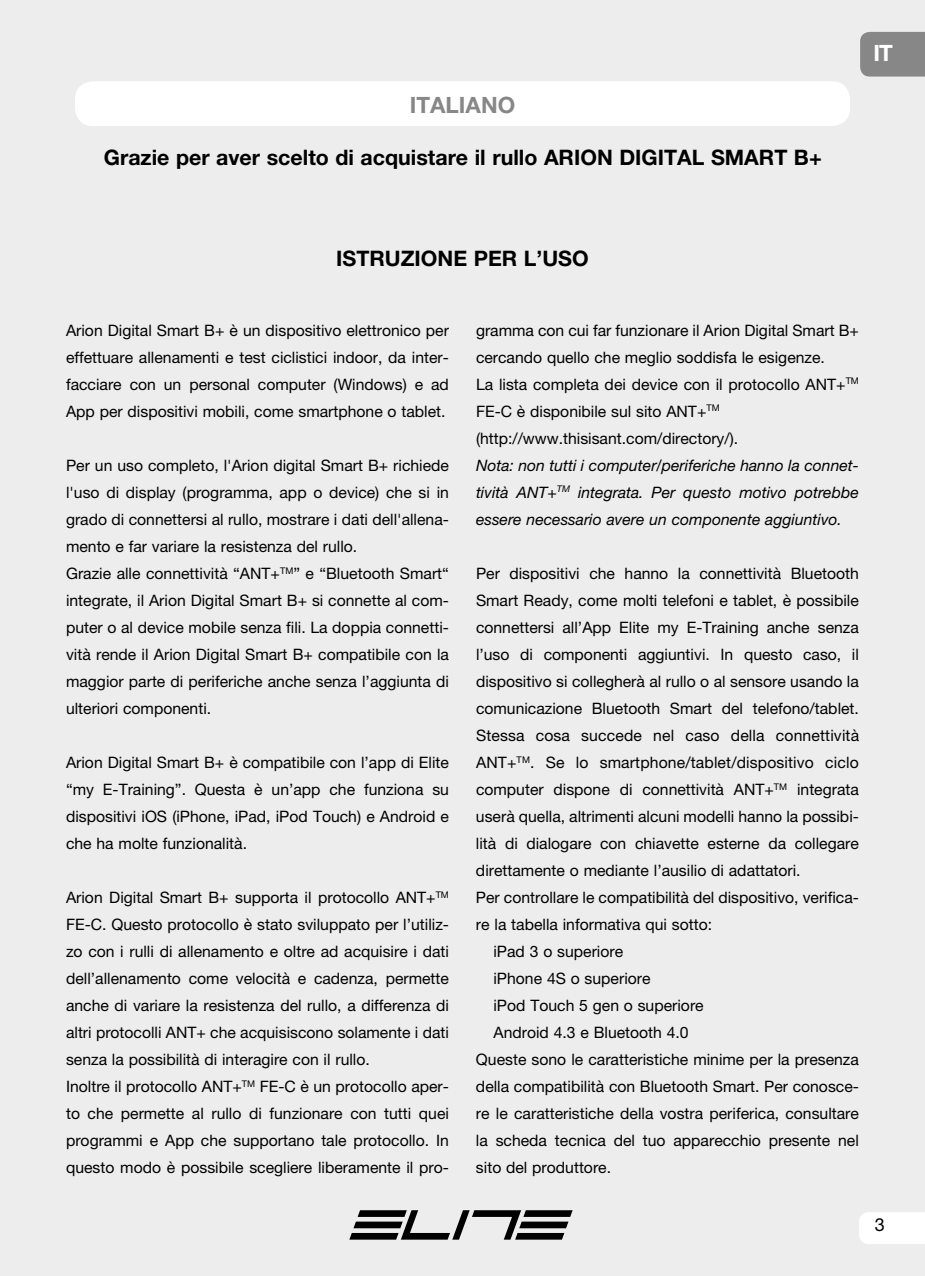
<style>
.page{position:relative;width:925px;height:1276px;background:#ededed}
.page>*{position:absolute;margin:0;border:0;box-sizing:border-box;transform-origin:0 0}
.t1{font:700 22.5px "Helvetica Neue LT Pro";color:#878787}
.t2{font:700 22.5px "Helvetica Neue LT Pro";color:#fff}
.t3{font:700 21.38px "Helvetica Neue LT Pro";color:#000}
.t4{font:18px "Helvetica Neue LT Pro";color:#000}
.t5{font:15.75px/27px "Helvetica Neue LT Pro";color:#000}
.t6{font:italic 15.75px/27px "Helvetica Neue LT Pro";color:#000;text-align:justify}
</style>
<div class="page">
<svg style="left:349px;top:1210px;width:224px;height:29px"></svg>
<div style="left:859px;top:1212px;width:66px;height:32px;background:#fff"></div>
<div style="left:860px;top:32px;width:65px;height:45px;background:#878787"></div>
<div style="left:75px;top:81px;width:775px;height:45px;background:#fff;border-radius:18px"></div>
<h1 class="t1" style="left:410px;top:91px;width:107px">ITALIANO</h1>
<h2 class="t3" style="left:104px;top:144px;width:719px">Grazie per aver scelto di acquistare il rullo ARION DIGITAL SMART B+</h2>
<h1 class="t2" style="left:873px;top:39px;width:21px">IT</h1>
<h2 class="t3" style="left:336px;top:245px;width:254px">ISTRUZIONE PER L’USO</h2>
<p class="t5" style="left:66px;top:316px;width:384px;text-align:justify">Arion Digital Smart B+ è un dispositivo elettronico per effettuare allenamenti e test ciclistici indoor, da inter&shy;facciare con un personal computer (Windows) e ad App per dispositivi mobili, come smartphone o tablet.</p>
<p class="t5" style="left:66px;top:451px;width:384px">Per un uso completo, l'Arion digital Smart B+ richiede l'uso di display (programma, app o device) che si in grado di connettersi al rullo, mostrare i dati dell'allena&shy;mento e far variare la resistenza del rullo.<br>Grazie alle connettività “ANT+<sup>TM</sup>” e “Bluetooth Smart“ integrate, il Arion Digital Smart B+ si connette al com&shy;puter o al device mobile senza fili. La doppia connetti&shy;vità rende il Arion Digital Smart B+ compatibile con la maggior parte di periferiche anche senza l’aggiunta di ulteriori componenti.</p>
<p class="t5" style="left:66px;top:748px;width:384px;text-align:justify">Arion Digital Smart B+ è compatibile con l’app di Elite “my E-Training”. Questa è un’app che funziona su dispositivi iOS (iPhone, iPad, iPod Touch) e Android e che ha molte funzionalità.</p>
<p class="t5" style="left:66px;top:883px;width:384px">Arion Digital Smart B+ supporta il protocollo ANT+<sup>TM </sup>FE-C. Questo protocollo è stato sviluppato per l’utiliz&shy;zo con i rulli di allenamento e oltre ad acquisire i dati dell’allenamento come velocità e cadenza, permette anche di variare la resistenza del rullo, a differenza di altri protocolli ANT+ che acquisiscono solamente i dati senza la possibilità di interagire con il rullo.<br>Inoltre il protocollo ANT+<sup>TM</sup> FE-C è un protocollo aper&shy;to che permette al rullo di funzionare con tutti quei programmi e App che supportano tale protocollo. In questo modo è possibile scegliere liberamente il pro-</p>
<p class="t5" style="left:476px;top:316px;width:384px">gramma con cui far funzionare il Arion Digital Smart B+ cercando quello che meglio soddisfa le esigenze.<br>La lista completa dei device con il protocollo ANT+<sup>TM </sup>FE-C è disponibile sul sito ANT+<sup>TM </sup>(http://www.thisisant.com/directory/).</p>
<p class="t6" style="left:476px;top:451px;width:384px">Nota: non tutti i computer/periferiche hanno la connet&shy;tività ANT+<sup>TM</sup> integrata. Per questo motivo potrebbe essere necessario avere un componente aggiuntivo.</p>
<p class="t5" style="left:476px;top:559px;width:384px">Per dispositivi che hanno la connettività Bluetooth</p>
<p class="t5" style="left:476px;top:586px;width:384px">Smart Ready, come molti telefoni e tablet, è possibile</p>
<p class="t5" style="left:476px;top:613px;width:384px">connettersi all’App Elite my E-Training anche senza</p>
<p class="t5" style="left:476px;top:640px;width:384px">l’uso di componenti aggiuntivi. In questo caso, il</p>
<p class="t5" style="left:476px;top:667px;width:384px">dispositivo si collegherà al rullo o al sensore usando la</p>
<p class="t5" style="left:476px;top:694px;width:384px">comunicazione Bluetooth Smart del telefono/tablet.</p>
<p class="t5" style="left:476px;top:721px;width:385px">Stessa cosa succede nel caso della connettività</p>
<p class="t5" style="left:476px;top:748px;width:384px">ANT+<sup>TM</sup>. Se lo smartphone/tablet/dispositivo ciclo</p>
<p class="t5" style="left:476px;top:775px;width:384px">computer dispone di connettività ANT+<sup>TM</sup> integrata</p>
<p class="t5" style="left:476px;top:802px;width:384px">userà quella, altrimenti alcuni modelli hanno la possibi-</p>
<p class="t5" style="left:476px;top:829px;width:384px">lità di dialogare con chiavette esterne da collegare</p>
<p class="t5" style="left:476px;top:856px;width:326px">direttamente o mediante l’ausilio di adattatori.</p>
<p class="t5" style="left:476px;top:883px;width:384px">Per controllare le compatibilità del dispositivo, verifica-</p>
<p class="t5" style="left:476px;top:910px;width:238px">re la tabella informativa qui sotto:</p>
<p class="t5" style="left:493px;top:937px;width:131px">iPad 3 o superiore</p>
<p class="t5" style="left:493px;top:964px;width:159px">iPhone 4S o superiore</p>
<p class="t5" style="left:493px;top:991px;width:212px">iPod Touch 5 gen o superiore</p>
<p class="t5" style="left:493px;top:1018px;width:197px">Android 4.3 e Bluetooth 4.0</p>
<p class="t5" style="left:476px;top:1045px;width:384px">Queste sono le caratteristiche minime per la presenza</p>
<p class="t5" style="left:476px;top:1072px;width:384px">della compatibilità con Bluetooth Smart. Per conosce-</p>
<p class="t5" style="left:476px;top:1099px;width:384px">re le caratteristiche della vostra periferica, consultare</p>
<p class="t5" style="left:476px;top:1126px;width:384px">la scheda tecnica del tuo apparecchio presente nel</p>
<p class="t5" style="left:476px;top:1153px;width:137px">sito del produttore.</p>
<p class="t4" style="left:875px;top:1214px;width:12px">3</p>
</div>
